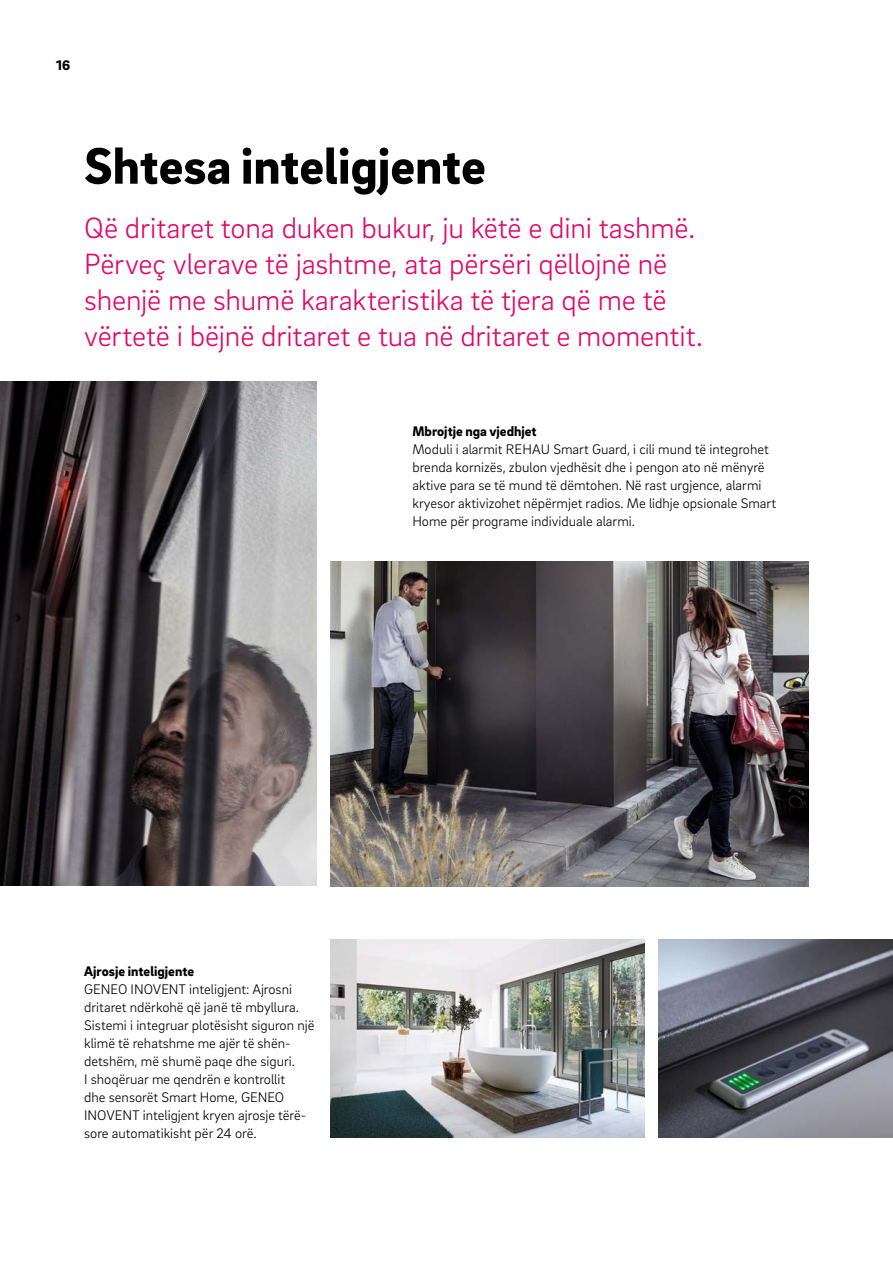
<style>
.page{position:relative;width:893px;height:1263px;background:#fff}
.page>*{position:absolute;margin:0;border:0;box-sizing:border-box;transform-origin:0 0}
._01__Headline_-_35pt{font:900 52.5px "Brix Sans";color:#000}
._11__Highlighter_-_2{font:300 30px/36px "Brix Sans";letter-spacing:-.005em;color:#e10868}
._16__Body_text_-_9_5{font:300 14.25px/18px "Brix Sans";color:#000}
._14__Body_subline{font:900 14.25px "Brix Sans";color:#000}
._16__Body_text_-_9_5-2{font:900 14.25px "Brix Sans";color:#000}
.MP__Page_numbers_-_9{font:900 14.25px "Brix Sans";color:#000}
</style>
<div class="page">
<img style="left:0;top:382px;width:316px;height:504px">
<img style="left:330px;top:562px;width:479px;height:324px">
<img style="left:330px;top:940px;width:315px;height:198px">
<img style="left:659px;top:940px;width:234px;height:198px">
<p class="MP__Page_numbers_-_9" style="left:56px;top:56px;width:15px">16</p>
<p class="_01__Headline_-_35pt" style="left:84px;top:131px;width:403px">Shtesa inteligjente</p>
<p class="_11__Highlighter_-_2" style="left:84px;top:208px;width:620px">Që dritaret tona duken bukur, ju këtë e dini tashmë.<br>Përveç vlerave të jashtme, ata përsëri qëllojnë në shenjë me shumë karakteristika të tjera që me të vërtetë i bëjnë dritaret e tua në dritaret e momentit.</p>
<p class="_14__Body_subline" style="left:412px;top:421px;width:126px">Mbrojtje nga vjedhjet</p>
<p class="_16__Body_text_-_9_5" style="left:412px;top:439px;width:365px">Moduli i alarmit REHAU Smart Guard, i cili mund të integrohet brenda kornizës, zbulon vjedhësit dhe i pengon ato në mënyrë aktive para se të mund të dëmtohen. Në rast urgjence, alarmi kryesor aktivizohet nëpërmjet radios. Me lidhje opsionale Smart Home për programe individuale alarmi.</p>
<p class="_16__Body_text_-_9_5-2" style="left:84px;top:961px;width:112px">Ajrosje inteligjente</p>
<p class="_16__Body_text_-_9_5" style="left:84px;top:979px;width:232px">GENEO INOVENT inteligjent: Ajrosni dritaret ndërkohë që janë të mbyllura.<br>Sistemi i integruar plotësisht siguron një klimë të rehatshme me ajër të shën&shy;detshëm, më shumë paqe dhe siguri.</p>
<p class="_16__Body_text_-_9_5" style="left:84px;top:1069px;width:224px">I shoqëruar me qendrën e kontrollit dhe sensorët Smart Home, GENEO INOVENT inteligjent kryen ajrosje tërë&shy;sore automatikisht për 24 orë.</p>
</div>
